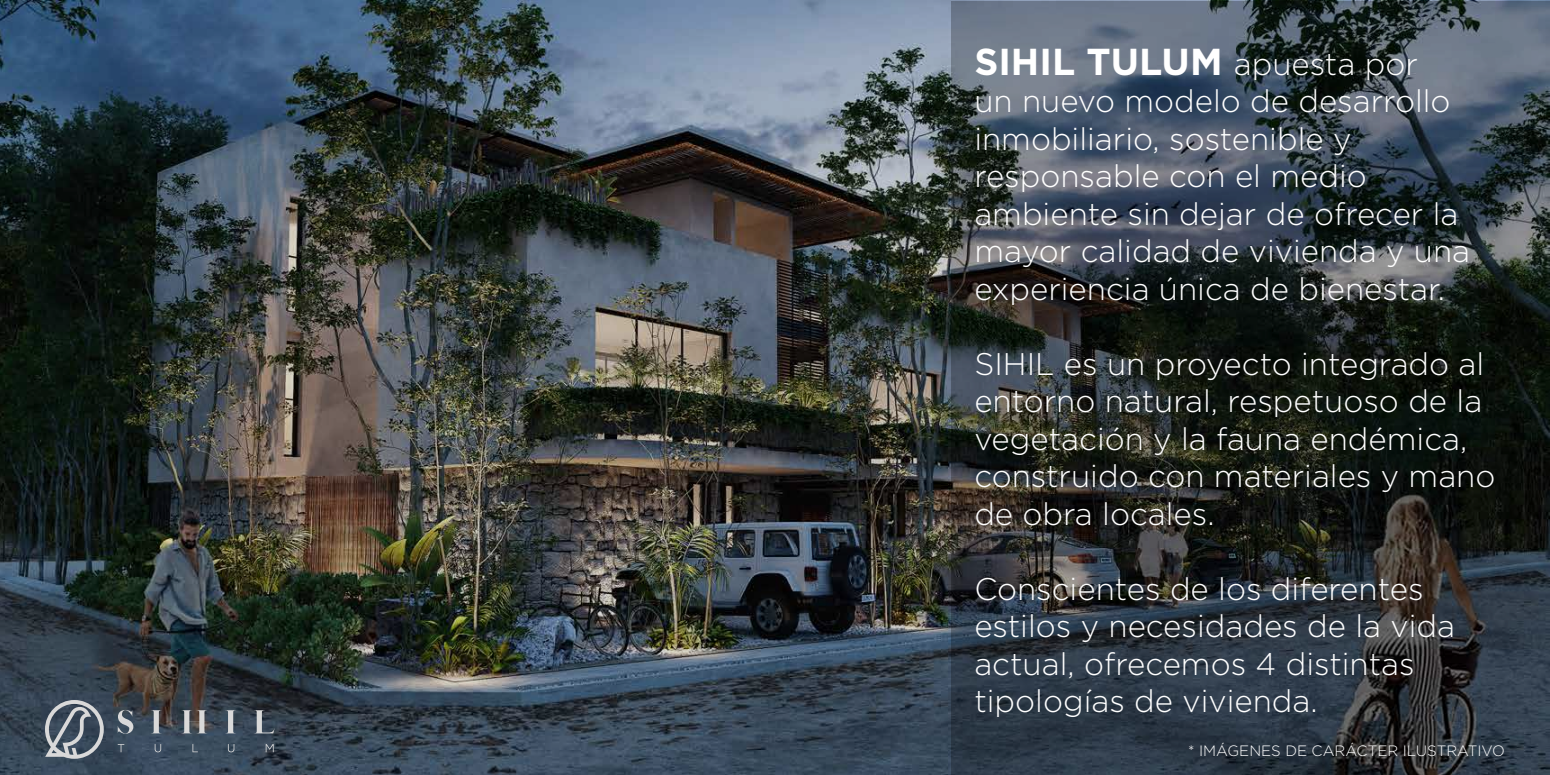
<style>
.page{position:relative;width:1550px;height:775px;background:#fff}
.page>*{position:absolute;margin:0;border:0;box-sizing:border-box;transform-origin:0 0}
.t1{font:700 37.5px "Gotham";color:#fff}
.t2{font:300 31.25px/37.5px "Gotham";color:#fff}
.t3{font:300 15px "Gotham";color:#fff}
.s1{font-weight:300;font-size:31.25px}
</style>
<div class="page">
<img style="left:0;top:0;width:1550px;height:775px">
<svg style="left:952px;top:1px;width:598px;height:774px"></svg>
<p class="t1" style="left:974px;top:37px;width:445px">SIHIL TULUM <span class="s1">apuesta por</span></p>
<p class="t2" style="left:974px;top:82px;width:497px">un nuevo modelo de desarrollo inmobiliario, sostenible y responsable con el medio ambiente sin dejar de ofrecer la mayor calidad de vivienda y una experiencia única de bienestar.</p>
<p class="t2" style="left:974px;top:344px;width:523px">SIHIL es un proyecto integrado al entorno natural, respetuoso de la vegetación y la fauna endémica, construido con materiales y mano de obra locales.</p>
<p class="t2" style="left:974px;top:569px;width:482px">Conscientes de los diferentes estilos y necesidades de la vida actual, ofrecemos 4 distintas tipologías de vivienda.</p>
<p class="t3" style="left:1188px;top:741px;width:318px">* IMÁGENES DE CARÁCTER ILUSTRATIVO</p>
</div>
